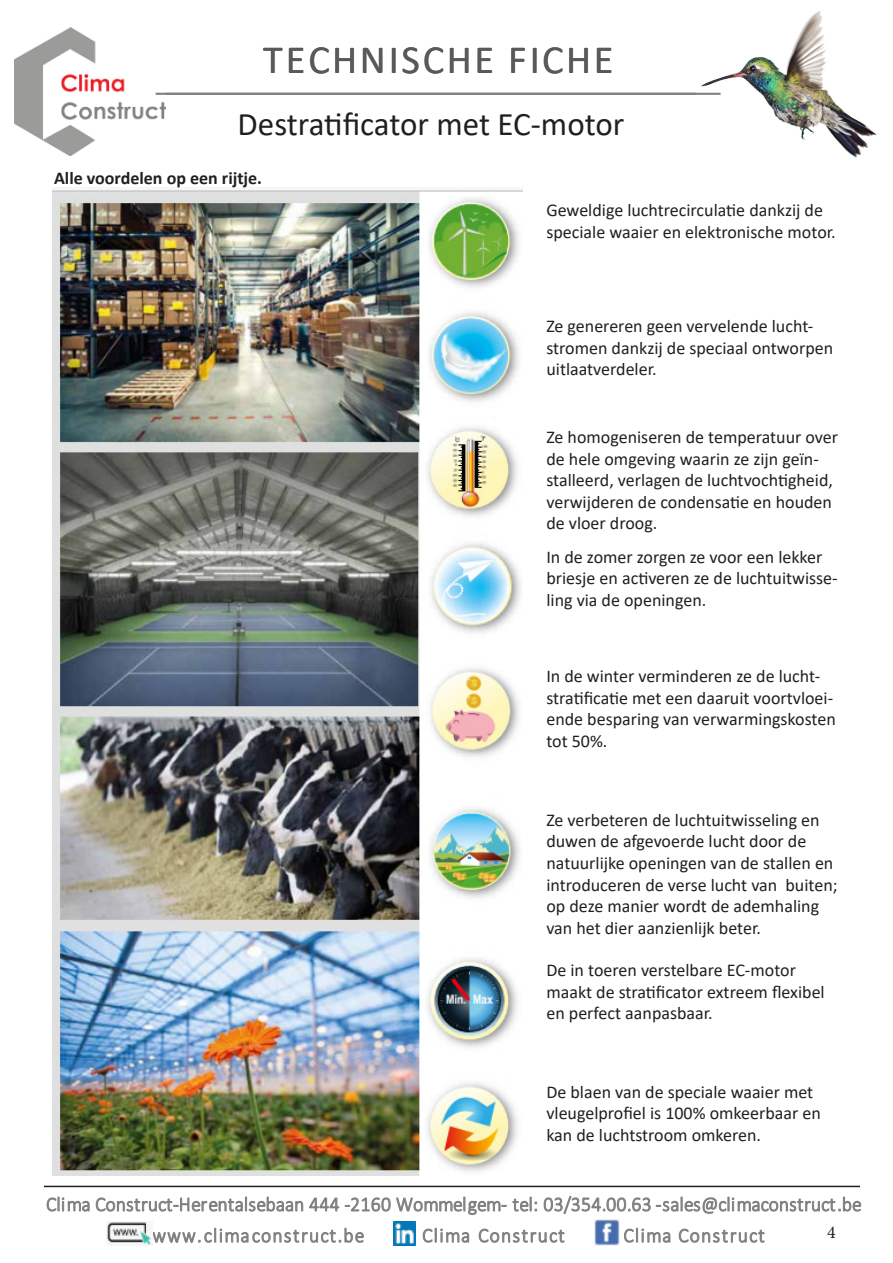
<style>
.page{position:relative;width:893px;height:1263px;background:#fff}
.page>*{position:absolute;margin:0;border:0;box-sizing:border-box;transform-origin:0 0}
.t1{font:40.2px "Calibri";letter-spacing:.065em;color:#595959}
.t2{font:33px "Calibri";letter-spacing:-.005em;color:#231f20}
.t3{font:18px/21.6px "Calibri";color:#231f20}
.t4{font:700 18px "Calibri";color:#231f20}
.t5{font:18px "Minion Pro";color:#231f20}
</style>
<div class="page">
<img style="left:15px;top:28px;width:151px;height:127px">
<img style="left:696px;top:11px;width:181px;height:147px">
<svg style="left:153px;top:1227px;width:211px;height:16px"></svg>
<svg style="left:423px;top:1227px;width:46px;height:16px"></svg>
<svg style="left:479px;top:1228px;width:86px;height:15px"></svg>
<svg style="left:624px;top:1227px;width:46px;height:16px"></svg>
<svg style="left:679px;top:1228px;width:86px;height:15px"></svg>
<svg style="left:394px;top:1222px;width:22px;height:23px"></svg>
<svg style="left:595px;top:1219px;width:24px;height:26px"></svg>
<svg style="left:107px;top:1222px;width:44px;height:23px"></svg>
<svg style="left:47px;top:1196px;width:43px;height:16px"></svg>
<svg style="left:96px;top:1196px;width:207px;height:16px"></svg>
<svg style="left:309px;top:1196px;width:228px;height:19px"></svg>
<svg style="left:544px;top:1195px;width:317px;height:20px"></svg>
<hr style="left:156px;top:93px;width:565px;height:2px;background:#808080">
<hr style="left:44px;top:1186px;width:816px;height:1px;background:#231f20">
<img style="left:53px;top:190px;width:469px;height:986px">
<p class="t1" style="left:263px;top:32px;width:352px">TECHNISCHE FICHE</p>
<p class="t2" style="left:238px;top:101px;width:388px">Destratificator met EC-motor</p>
<p class="t4" style="left:54px;top:165px;width:210px">Alle voordelen op een rijtje.</p>
<p class="t3" style="left:546px;top:199px;width:278px">Geweldige luchtrecirculatie dankzij de</p>
<p class="t3" style="left:546px;top:221px;width:291px">speciale waaier en elektronische motor.</p>
<p class="t3" style="left:546px;top:315px;width:288px">Ze genereren geen vervelende lucht&shy;stromen dankzij de speciaal ontworpen uitlaatverdeler.</p>
<p class="t3" style="left:546px;top:426px;width:293px">Ze homogeniseren de temperatuur over de hele omgeving waarin ze zijn geïn&shy;stalleerd, verlagen de luchtvochtigheid, verwijderen de condensatie en houden de vloer droog.</p>
<p class="t3" style="left:546px;top:545px;width:293px">In de zomer zorgen ze voor een lekker briesje en activeren ze de luchtuitwisse&shy;ling via de openingen.</p>
<p class="t3" style="left:546px;top:665px;width:291px">In de winter verminderen ze de lucht&shy;stratificatie met een daaruit voortvloei&shy;ende besparing van verwarmingskosten tot 50%.</p>
<p class="t3" style="left:546px;top:808px;width:293px">Ze verbeteren de luchtuitwisseling en duwen de afgevoerde lucht door de natuurlijke openingen van de stallen en introduceren de verse lucht van buiten; op deze manier wordt de ademhaling van het dier aanzienlijk beter.</p>
<p class="t3" style="left:546px;top:959px;width:251px">De in toeren verstelbare EC-motor</p>
<p class="t3" style="left:546px;top:980px;width:280px">maakt de stratificator extreem flexibel en perfect aanpasbaar.</p>
<p class="t3" style="left:546px;top:1081px;width:276px">De blaen van de speciale waaier met vleugelprofiel is 100% omkeerbaar en kan de luchtstroom omkeren.</p>
<p class="t5" style="left:827px;top:1220px;width:10px">4</p>
</div>
